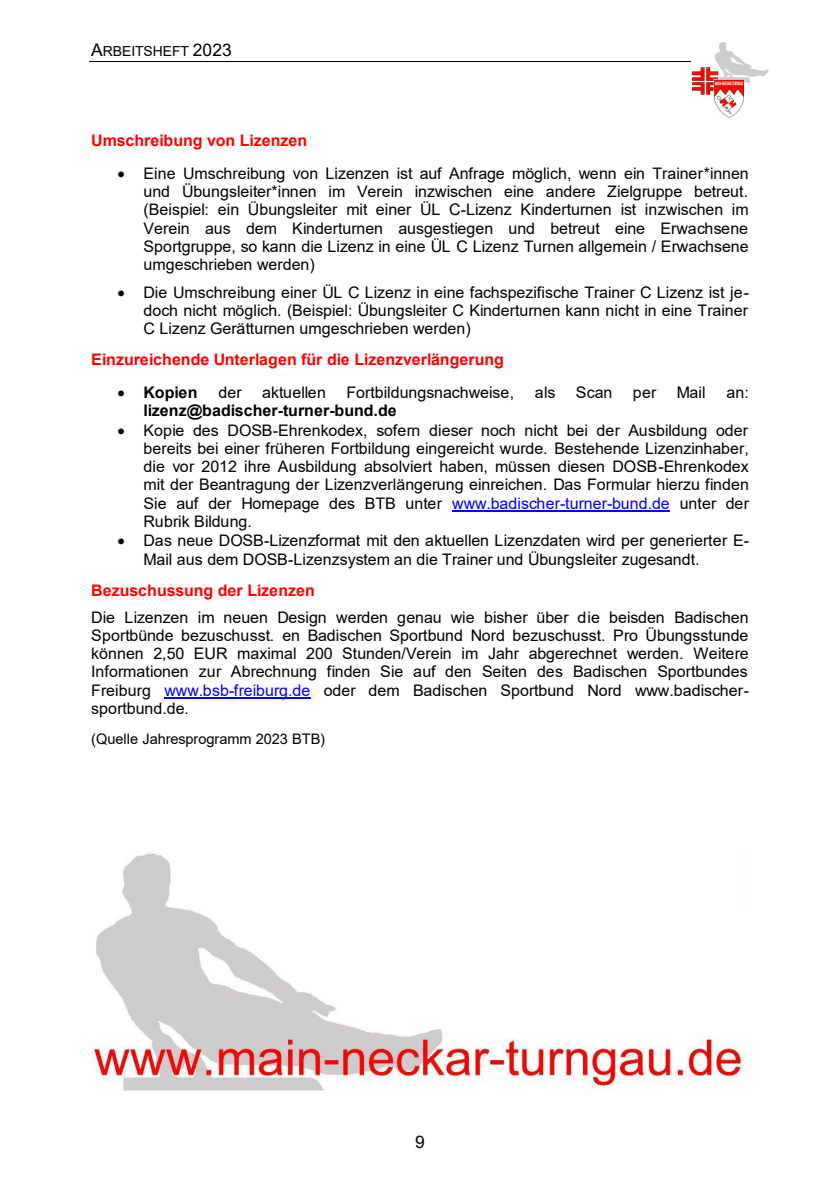
<style>
.page{position:relative;width:840px;height:1191px;background:#fff}
.page>*{position:absolute;margin:0;border:0;box-sizing:border-box;transform-origin:0 0}
.t1{font:17.2px "Arial";color:#000}
.t2{font:16px/18.2px "Arial";color:#000;text-align:justify}
.t3{font:700 16px "Arial";color:#f00}
.t4{font:700 16px "Arial";color:#000}
.t5{font:14.6px "Arial";letter-spacing:-.01em;color:#000}
.t6{font:13.8px "Arial";color:#000}
.s1{font-size:17.2px}
.s2{color:#00f}
</style>
<div class="page">
<hr style="left:89px;top:61px;width:673px;height:1px;background:#000">
<img style="left:691px;top:42px;width:78px;height:76px">
<hr style="left:452px;top:510px;width:217px;height:1px;background:#00f">
<hr style="left:164px;top:697px;width:146px;height:1px;background:#00f">
<img style="left:91px;top:853px;width:655px;height:237px">
<p class="t6" style="left:91px;top:41px;width:142px"><span class="s1">A</span>RBEITSHEFT <span class="s1">2023</span></p>
<p class="t3" style="left:91px;top:129px;width:217px">Umschreibung von Lizenzen</p>
<p class="t2" style="left:143px;top:164px;width:606px;text-indent:-26px">• Eine Umschreibung von Lizenzen ist auf Anfrage möglich, wenn ein Trainer*innen und Übungsleiter*innen im Verein inzwischen eine andere Zielgruppe betreut. (Beispiel: ein Übungsleiter mit einer ÜL C-Lizenz Kinderturnen ist inzwischen im Verein aus dem Kinderturnen ausgestiegen und betreut eine Erwachsene Sportgruppe, so kann die Lizenz in eine ÜL C Lizenz Turnen allgemein / Erwachsene umgeschrieben werden)</p>
<p class="t2" style="left:143px;top:283px;width:606px;text-indent:-26px">• Die Umschreibung einer ÜL C Lizenz in eine fachspezifische Trainer C Lizenz ist je&shy;doch nicht möglich. (Beispiel: Übungsleiter C Kinderturnen kann nicht in eine Trainer C Lizenz Gerätturnen umgeschrieben werden)</p>
<p class="t3" style="left:91px;top:348px;width:414px">Einzureichende Unterlagen für die Lizenzverlängerung</p>
<p class="t4" style="left:117px;top:381px;width:81px">• Kopien</p>
<p class="t2" style="left:218px;top:383px;width:25px">der</p>
<p class="t2" style="left:262px;top:383px;width:65px">aktuellen</p>
<p class="t2" style="left:346px;top:383px;width:169px">Fortbildungsnachweise,</p>
<p class="t2" style="left:534px;top:383px;width:22px">als</p>
<p class="t2" style="left:575px;top:383px;width:38px">Scan</p>
<p class="t2" style="left:632px;top:383px;width:25px">per</p>
<p class="t2" style="left:676px;top:383px;width:30px">Mail</p>
<p class="t2" style="left:726px;top:383px;width:24px">an:</p>
<p class="t4" style="left:143px;top:399px;width:254px">lizenz@badischer-turner-bund.de</p>
<p class="t2" style="left:143px;top:421px;width:606px;text-indent:-26px">• Kopie des DOSB-Ehrenkodex, sofern dieser noch nicht bei der Ausbildung oder bereits bei einer früheren Fortbildung eingereicht wurde. Bestehende Lizenzinhaber, die vor 2012 ihre Ausbildung absolviert haben, müssen diesen DOSB-Ehrenkodex mit der Beantragung der Lizenzverlängerung einreichen. Das Formular hierzu finden Sie auf der Homepage des BTB unter <span class="s2">www.badischer-turner-bund.de</span> unter der Rubrik Bildung.</p>
<p class="t2" style="left:143px;top:531px;width:606px;text-indent:-26px">• Das neue DOSB-Lizenzformat mit den aktuellen Lizenzdaten wird per generierter E-<br>Mail aus dem DOSB-Lizenzsystem an die Trainer und Übungsleiter zugesandt.</p>
<p class="t3" style="left:91px;top:579px;width:225px">Bezuschussung der Lizenzen</p>
<p class="t2" style="left:91px;top:608px;width:659px">Die Lizenzen im neuen Design werden genau wie bisher über die beisden Badischen Sportbünde bezuschusst. en Badischen Sportbund Nord bezuschusst. Pro Übungsstunde können 2,50 EUR maximal 200 Stunden/Verein im Jahr abgerechnet werden. Weitere Informationen zur Abrechnung finden Sie auf den Seiten des Badischen Sportbundes Freiburg <span class="s2">www.bsb-freiburg.de</span> oder dem Badischen Sportbund Nord www.badischer&shy;sportbund.de.</p>
<p class="t5" style="left:91px;top:728px;width:235px">(Quelle Jahresprogramm 2023 BTB)</p>
<p class="t1" style="left:415px;top:1129px;width:11px">9</p>
</div>
